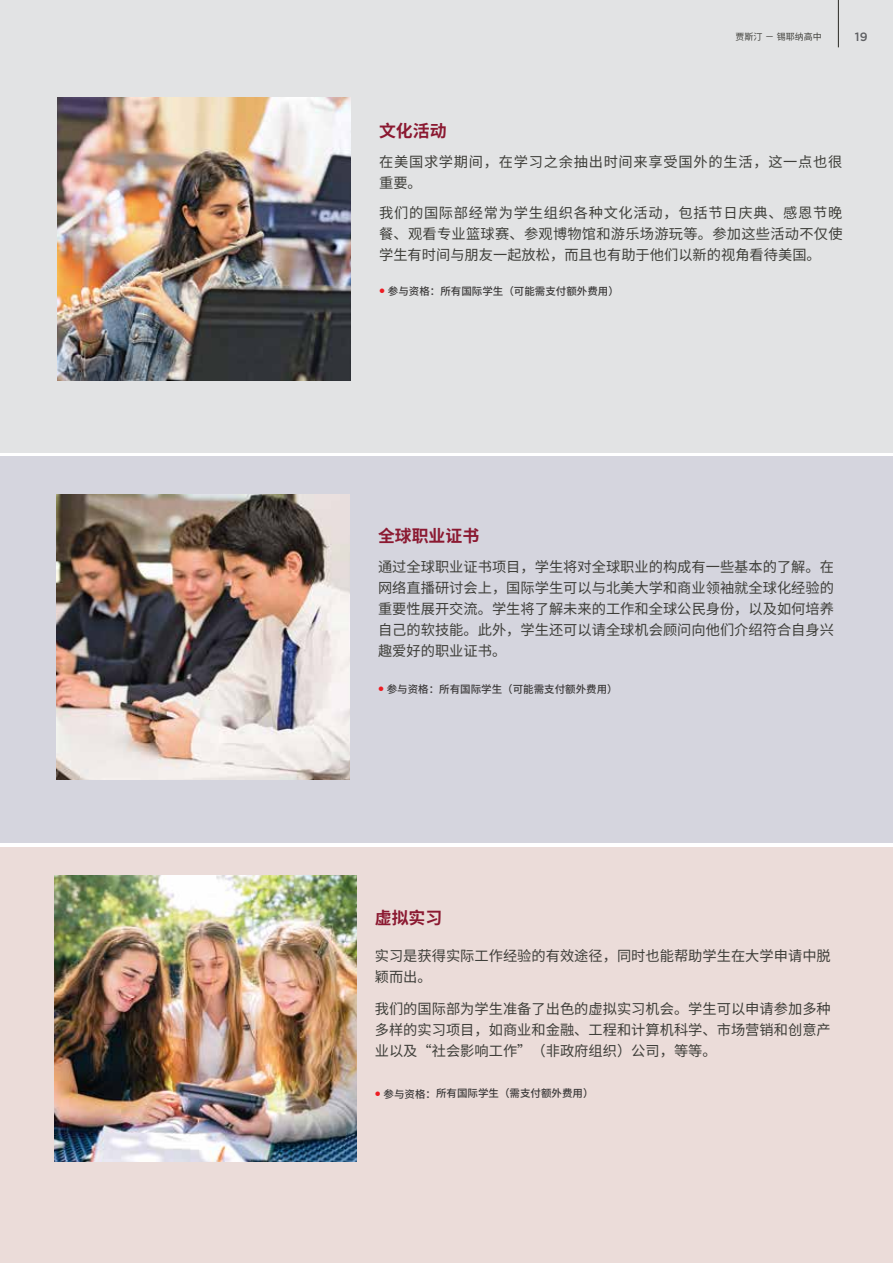
<style>
.page{position:relative;width:893px;height:1263px;background:#fff}
.page>*{position:absolute;margin:0;border:0;box-sizing:border-box;transform-origin:0 0}
.t1{font:700 16.8px "Noto Sans CJ Ksc";color:#8b1931}
.t2{font:14.25px/21px "Noto Sans CJ Ksc";color:#3e3e39;text-align:justify}
.t3{font:14.25px/21px "Noto Sans CJ Ksc";letter-spacing:.05em;color:#3e3e39}
.t4{font:500 12px "Gotham";color:#5e5f62}
.t5{font:500 10.5px "Noto Sans CJ Ksc";color:#3b3939}
.t6{font:9px "Noto Sans CJ Ksc";color:#3e3e39}
.s1{font-family:"Gotham";font-weight:900;font-size:12px;color:#ed1c23}
</style>
<div class="page">
<div style="left:0;top:847px;width:893px;height:416px;background:#ebdcd9"></div>
<div style="left:0;top:457px;width:893px;height:386px;background:#d5d5de"></div>
<div style="left:0;top:0;width:893px;height:452px;background:#e2e3e4"></div>
<hr style="left:838px;top:0;width:1px;height:47px;background:#3e3e39">
<img style="left:54px;top:876px;width:303px;height:285px">
<img style="left:56px;top:494px;width:294px;height:285px">
<img style="left:57px;top:98px;width:294px;height:283px">
<p class="t6" style="left:735px;top:32px;width:88px">贾斯汀－锡耶纳高中</p>
<p class="t4" style="left:855px;top:29px;width:14px">19</p>
<p class="t1" style="left:379px;top:121px;width:69px">文化活动</p>
<p class="t3" style="left:379px;top:152px;width:465px">在美国求学期间，在学习之余抽出时间来享受国外的生活，这一点也很重要。</p>
<p class="t2" style="left:379px;top:203px;width:465px">我们的国际部经常为学生组织各种文化活动，包括节日庆典、感恩节晚餐、观看专业篮球赛、参观博物馆和游乐场游玩等。参加这些活动不仅使学生有时间与朋友一起放松，而且也有助于他们以新的视角看待美国。</p>
<p class="t5" style="left:379px;top:286px;width:241px"><span class="s1">•</span> 参与资格：所有国际学生（可能需支付额外费用）</p>
<p class="t1" style="left:378px;top:526px;width:103px">全球职业证书</p>
<p class="t2" style="left:378px;top:556px;width:457px">通过全球职业证书项目，学生将对全球职业的构成有一些基本的了解。在网络直播研讨会上，国际学生可以与北美大学和商业领袖就全球化经验的重要性展开交流。学生将了解未来的工作和全球公民身份，以及如何培养自己的软技能。此外，学生还可以请全球机会顾问向他们介绍符合自身兴趣爱好的职业证书。</p>
<p class="t5" style="left:378px;top:683px;width:241px"><span class="s1">•</span> 参与资格：所有国际学生（可能需支付额外费用）</p>
<p class="t1" style="left:375px;top:908px;width:69px">虚拟实习</p>
<p class="t2" style="left:375px;top:946px;width:457px">实习是获得实际工作经验的有效途径，同时也能帮助学生在大学申请中脱颖而出。</p>
<p class="t2" style="left:375px;top:998px;width:457px">我们的国际部为学生准备了出色的虚拟实习机会。学生可以申请参加多种多样的实习项目，如商业和金融、工程和计算机科学、市场营销和创意产业以及“社会影响工作”（非政府组织）公司，等等。</p>
<p class="t5" style="left:375px;top:1087px;width:220px"><span class="s1">•</span> 参与资格：所有国际学生（需支付额外费用）</p>
</div>
